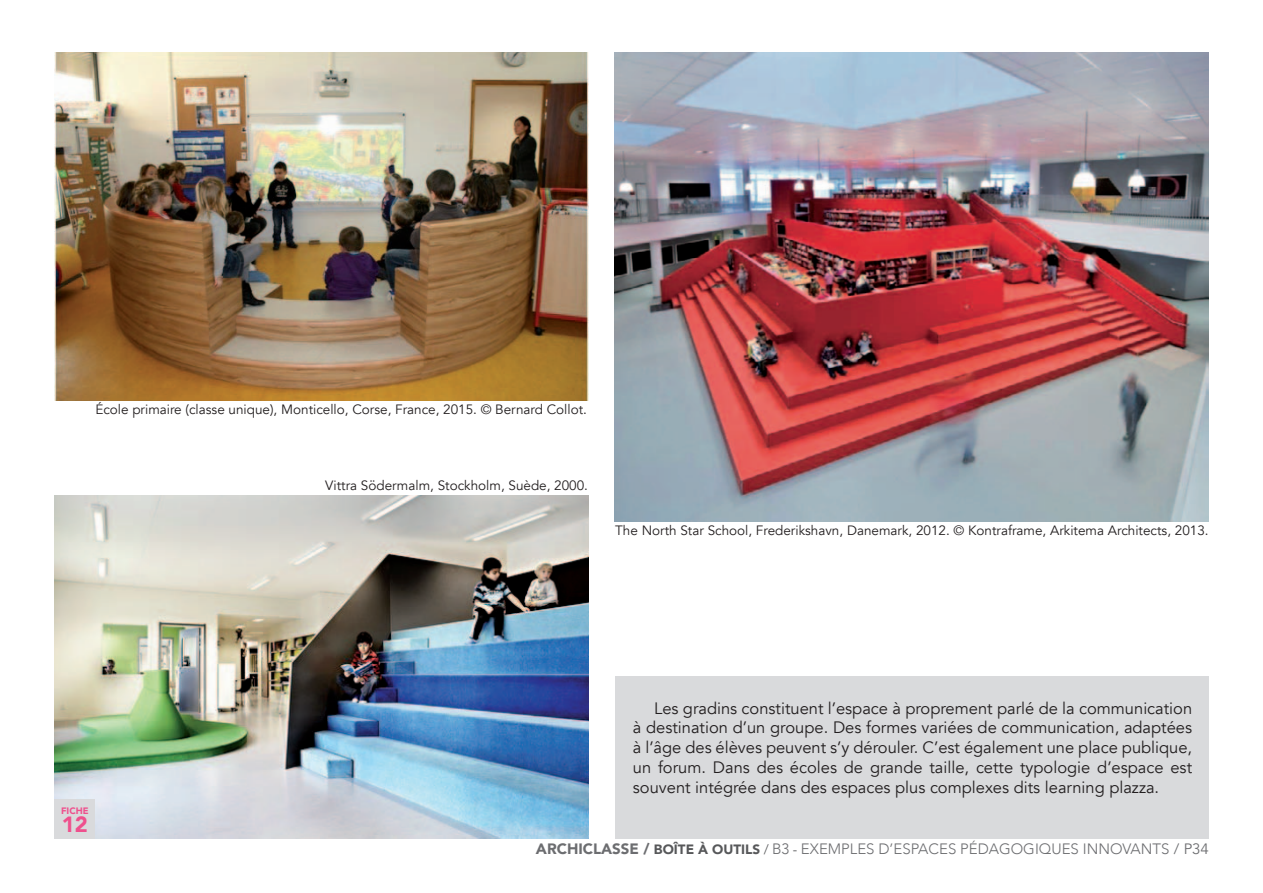
<style>
.page{position:relative;width:1263px;height:893px;background:#fff}
.page>*{position:absolute;margin:0;border:0;box-sizing:border-box;transform-origin:0 0}
.t1{font:900 21.9px "Avenir";color:#ef508d}
.t2{font:16.5px/19.8px "Avenir";color:#231f20;text-align:justify}
.t3{font:300 15px "Avenir";color:#6c6d70}
.t4{font:13.5px "Avenir";color:#231f20}
.t5{font:900 9.3px "Avenir";color:#ef508d}
.s1{font-weight:900}
.s2{font-weight:900;font-size:13.5px;color:#57585a}
.s3{font-size:13.5px;color:#57585a}
.s4{font-weight:400}
</style>
<div class="page">
<img style="left:54px;top:496px;width:534px;height:342px">
<div style="left:615px;top:676px;width:593px;height:162px;background:#d9dadc"></div>
<img style="left:54px;top:52px;width:534px;height:348px">
<img style="left:615px;top:53px;width:593px;height:469px">
<div style="left:54px;top:800px;width:41px;height:39px;background:#d9dadc"></div>
<p class="t4" style="left:95px;top:402px;width:493px">École primaire (classe unique), Monticello, Corse, France, 2015. © Bernard Collot.</p>
<p class="t4" style="left:325px;top:477px;width:264px">Vittra Södermalm, Stockholm, Suède, 2000.</p>
<p class="t4" style="left:615px;top:523px;width:595px">The North Star School, Frederikshavn, Danemark, 2012. © Kontraframe, Arkitema Architects, 2013.</p>
<p class="t5" style="left:61px;top:803px;width:29px">FICHE</p>
<h1 class="t1" style="left:62px;top:805px;width:28px">12</h1>
<p class="t2" style="left:633px;top:698px;width:561px;text-indent:21px">Les gradins constituent l’espace à proprement parlé de la communication à destination d’un groupe. Des formes variées de communication, adaptées à l’âge des élèves peuvent s’y dérouler. C’est également une place publique, un forum. Dans des écoles de grande taille, cette typologie d’espace est souvent intégrée dans des espaces plus complexes dits learning plazza.</p>
<p class="t3" style="left:536px;top:840px;width:674px"><span class="s1">ARCHICLASSE /</span> <span class="s2">BOÎTE À OUTILS</span> <span class="s3">/</span> B3 <span class="s3">-</span> EXEMPLES D’ESPACES PÉDAGOGIQUES INNOVANTS <span class="s4">/ P34</span></p>
</div>
